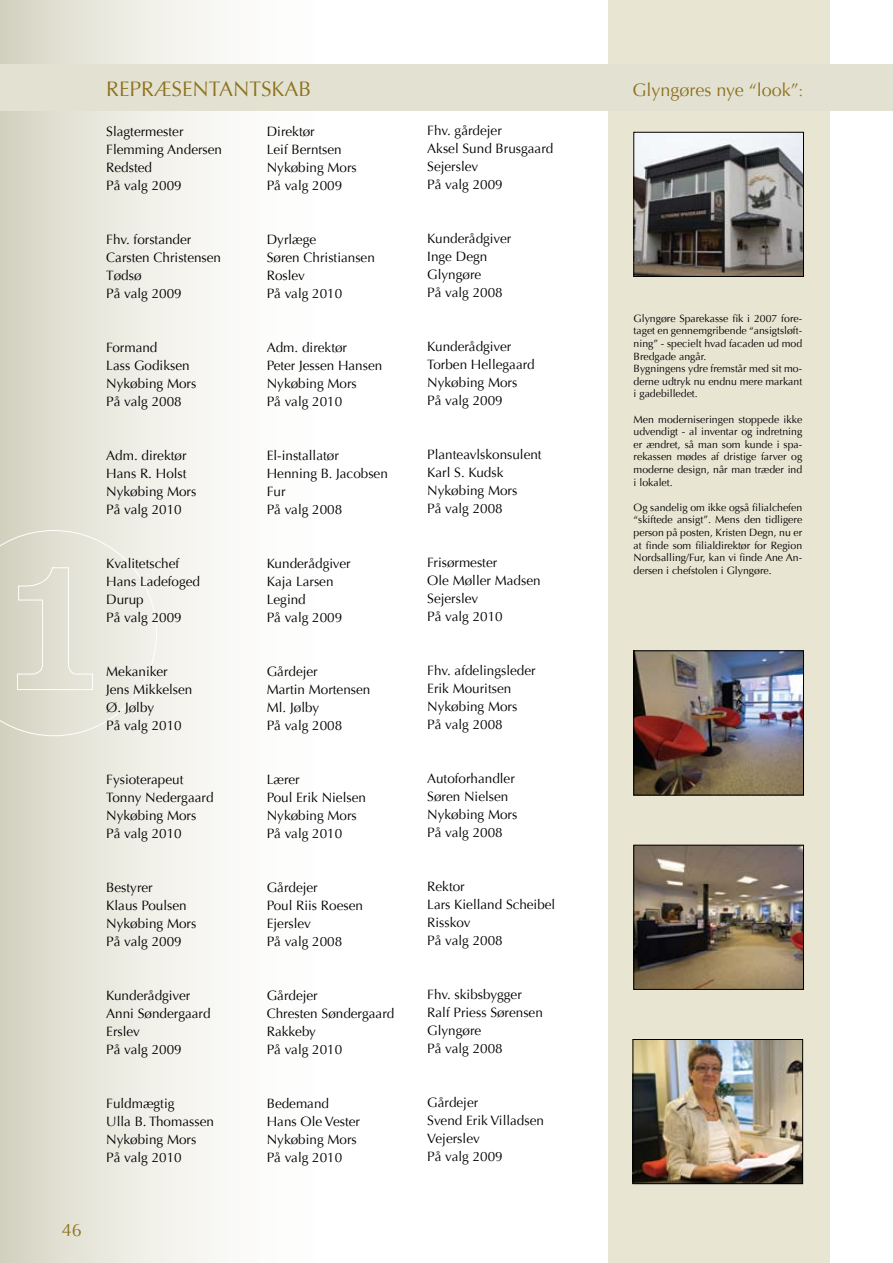
<style>
.page{position:relative;width:893px;height:1263px;background:#fff}
.page>*{position:absolute;margin:0;border:0;box-sizing:border-box;transform-origin:0 0}
.t1{font:21px "Optima";color:#8e721e}
.t2{font:18px "Optima";color:#8e721e}
.t3{font:13.5px/18px "Optima";color:#000}
.t4{font:10.5px/12.6px "Optima";color:#000;text-align:justify}
.s1{font-size:15px}
</style>
<div class="page">
<div style="left:0;top:0;width:376px;height:1263px;background:linear-gradient(to right,#dbdaca,#fff)"></div>
<svg style="left:0;top:530px;width:157px;height:206px;background:#e4e3d7"></svg>
<div style="left:608px;top:0;width:221px;height:1263px;background:#e8e5d3"></div>
<div style="left:0;top:64px;width:893px;height:47px;background:#e3e2d2"></div>
<img style="left:636px;top:134px;width:166px;height:141px">
<div style="left:634px;top:132px;width:170px;height:145px;border:1px solid #000"></div>
<img style="left:636px;top:653px;width:166px;height:140px">
<div style="left:634px;top:651px;width:170px;height:144px;border:1px solid #000"></div>
<img style="left:636px;top:847px;width:166px;height:140px">
<div style="left:634px;top:845px;width:170px;height:144px;border:1px solid #000"></div>
<img style="left:635px;top:1041px;width:166px;height:141px">
<div style="left:633px;top:1039px;width:170px;height:145px;border:1px solid #000"></div>
<h2 class="t2" style="left:62px;top:1219px;width:22px">46</h2>
<h1 class="t1" style="left:106px;top:77px;width:203px">repræsentantskab</h1>
<h2 class="t2" style="left:632px;top:79px;width:172px">Glyngøres nye “look”<span class="s1">:</span></h2>
<p class="t3" style="left:106px;top:122px;width:117px">Slagtermester<br>Flemming Andersen<br>Redsted<br>På valg 2009</p>
<p class="t3" style="left:427px;top:122px;width:128px">Fhv. gårdejer<br>Aksel Sund Brusgaard<br>Sejerslev<br>På valg 2009</p>
<p class="t3" style="left:267px;top:122px;width:92px">Direktør<br>Leif Berntsen<br>Nykøbing Mors<br>På valg 2009</p>
<p class="t3" style="left:106px;top:230px;width:116px">Fhv. forstander<br>Carsten Christensen<br>Tødsø<br>På valg 2009</p>
<p class="t3" style="left:106px;top:338px;width:92px">Formand<br>Lass Godiksen<br>Nykøbing Mors<br>På valg 2008</p>
<p class="t3" style="left:106px;top:446px;width:92px">Adm. direktør<br>Hans R. Holst<br>Nykøbing Mors<br>På valg 2010</p>
<p class="t3" style="left:106px;top:554px;width:95px">Kvalitetschef<br>H ans Ladefoged<br>Durup<br>På valg 2009</p>
<p class="t3" style="left:106px;top:662px;width:88px">Mekaniker<br>Jens Mikkelsen<br>Ø. Jølby<br>På valg 2010</p>
<p class="t3" style="left:106px;top:770px;width:109px">Fysioterapeut<br>Tonny N edergaard<br>Nykøbing Mors<br>På valg 2010</p>
<p class="t3" style="left:106px;top:878px;width:92px">Bestyrer<br>Klaus Poulsen<br>Nykøbing Mors<br>På valg 2009</p>
<p class="t3" style="left:106px;top:986px;width:106px">Kunderådgiver<br>Anni Søndergaard<br>Erslev<br>På valg 2009</p>
<p class="t3" style="left:106px;top:1094px;width:109px">Fuldmægtig<br>Ulla B. Thomassen<br>Nykøbing Mors<br>På valg 2010</p>
<p class="t3" style="left:267px;top:230px;width:110px">Dyrlæge<br>Søren Christiansen<br>Roslev<br>På valg 2010</p>
<p class="t3" style="left:267px;top:338px;width:117px">Adm. direktør<br>Peter Jessen H ansen<br>Nykøbing Mors<br>På valg 2010</p>
<p class="t3" style="left:267px;top:446px;width:123px">El-installatør<br>Henning B. Jacobsen<br>Fur<br>På valg 2008</p>
<p class="t3" style="left:267px;top:554px;width:85px">Kunderådgiver<br>Kaja Larsen<br>Legind<br>På valg 2009</p>
<p class="t3" style="left:267px;top:662px;width:105px">Gårdejer<br>Martin Mortensen<br>Ml. Jølby<br>På valg 2008</p>
<p class="t3" style="left:267px;top:770px;width:101px">Lærer<br>Poul Erik N ielsen<br>Nykøbing Mors<br>På valg 2010</p>
<p class="t3" style="left:267px;top:878px;width:98px">Gårdejer<br>Poul Riis Roesen<br>Ejerslev<br>På valg 2008</p>
<p class="t3" style="left:267px;top:986px;width:129px">Gårdejer<br>Chresten Søndergaard<br>Rakkeby<br>På valg 2010</p>
<p class="t3" style="left:267px;top:1094px;width:95px">Bedemand<br>Hans Ole Vester<br>Nykøbing Mors<br>På valg 2010</p>
<p class="t3" style="left:427px;top:230px;width:85px">Kunderådgiver<br>Inge Degn<br>Glyngøre<br>På valg 2008</p>
<p class="t3" style="left:427px;top:338px;width:109px">Kunderådgiver<br>Torben H ellegaard<br>Nykøbing Mors<br>På valg 2009</p>
<p class="t3" style="left:427px;top:446px;width:116px">Planteavlskonsulent<br>Karl S. Kudsk<br>Nykøbing Mors<br>På valg 2008</p>
<p class="t3" style="left:427px;top:554px;width:115px">Frisørmester<br>Ole Møller Madsen<br>Sejerslev<br>På valg 2010</p>
<p class="t3" style="left:427px;top:662px;width:110px">Fhv. afdelingsleder<br>Erik Mouritsen<br>Nykøbing Mors<br>På valg 2008</p>
<p class="t3" style="left:427px;top:770px;width:92px">Autoforhandler<br>Søren N ielsen<br>Nykøbing Mors<br>På valg 2008</p>
<p class="t3" style="left:427px;top:878px;width:130px">Rektor<br>Lars Kielland Scheibel<br>Risskov<br>På valg 2008</p>
<p class="t3" style="left:427px;top:986px;width:117px">Fhv. skibsbygger<br>Ralf Priess Sørensen<br>Glyngøre<br>På valg 2008</p>
<p class="t3" style="left:427px;top:1094px;width:118px">Gårdejer<br>Svend Erik Villadsen<br>Vejerslev<br>På valg 2009</p>
<p class="t4" style="left:634px;top:312px;width:170px;text-align:left">Glyngøre Sparekasse fik i 2007 fore&shy;taget en gennemgribende “ansigtsløft&shy;ning” - specielt hvad facaden ud mod<br>Bredgade angår.<br>Bygningens ydre fremstår med sit mo&shy;derne udtryk nu endnu mere markant i gadebilledet.</p>
<p class="t4" style="left:634px;top:413px;width:170px">Men moderniseringen stoppede ikke udvendigt - al inventar og indretning er ændret, så man som kunde i spa&shy;rekassen mødes af dristige farver og moderne design, når man træder ind i lokalet.</p>
<p class="t4" style="left:634px;top:501px;width:170px">Og sandelig om ikke også filialchefen “skiftede ansigt”. Mens den tidligere person på posten, Kristen Degn, nu er at finde som filialdirektør for Region Nordsalling/Fur, kan vi finde Ane An&shy;dersen i chefstolen i Glyngøre.</p>
</div>
